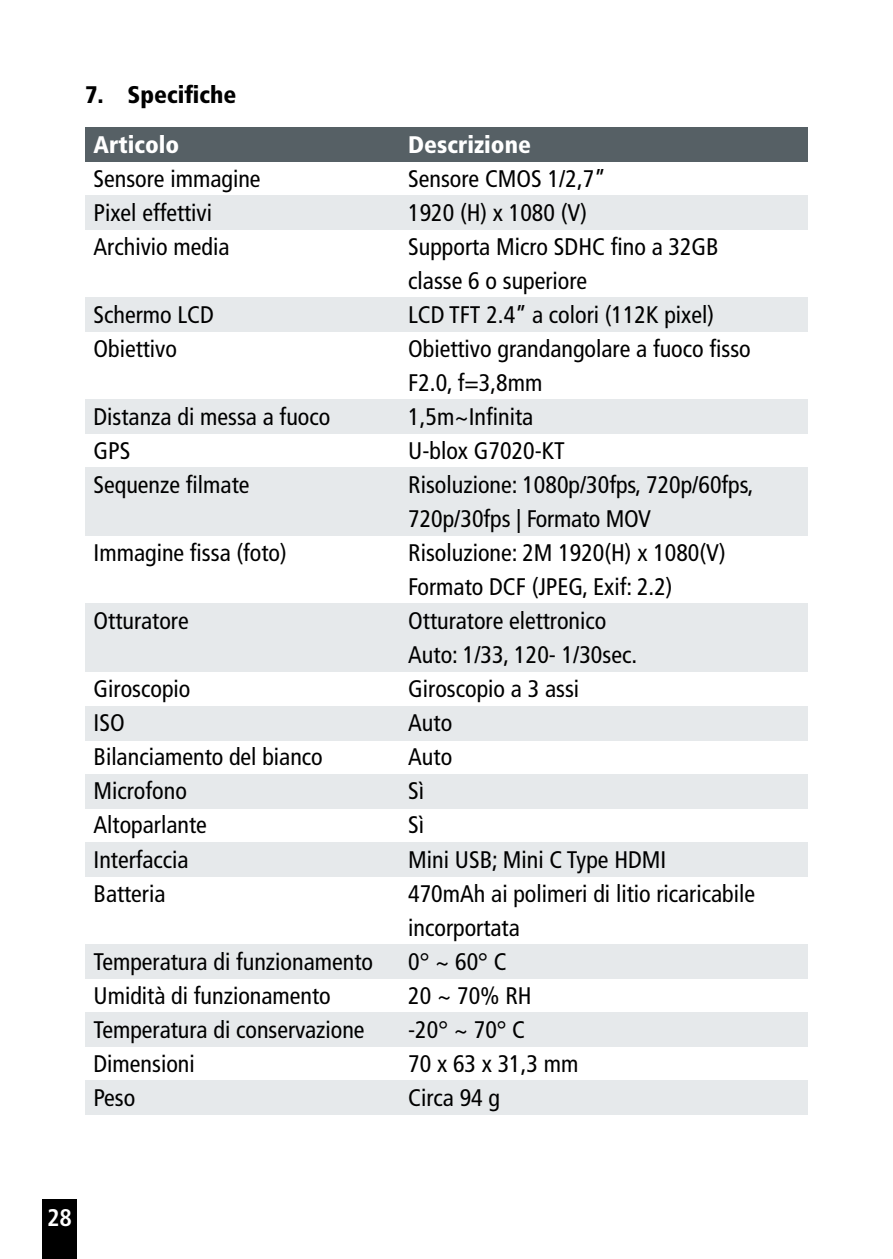
<style>
.page{position:relative;width:893px;height:1259px;background:#fff}
.page>*{position:absolute;margin:0;border:0;box-sizing:border-box;transform-origin:0 0}
.t1{font:condensed 24px/33.9px "Frutiger";color:#000}
.t2{font:900 condensed 24px "Frutiger";color:#fff}
.t3{font:900 condensed 24px "Frutiger";color:#000}
.t4{font:700 condensed 24px "Frutiger";color:#fff}
</style>
<div class="page">
<div style="left:43px;top:1199px;width:34px;height:60px;background:#000"></div>
<div style="left:85px;top:1080px;width:723px;height:34px;background:#e6e9eb"></div>
<div style="left:85px;top:1012px;width:723px;height:34px;background:#e6e9eb"></div>
<div style="left:85px;top:944px;width:723px;height:34px;background:#e6e9eb"></div>
<div style="left:85px;top:842px;width:723px;height:34px;background:#e6e9eb"></div>
<div style="left:85px;top:774px;width:723px;height:34px;background:#e6e9eb"></div>
<div style="left:85px;top:706px;width:723px;height:34px;background:#e6e9eb"></div>
<div style="left:85px;top:400px;width:723px;height:34px;background:#e6e9eb"></div>
<div style="left:85px;top:298px;width:723px;height:34px;background:#e6e9eb"></div>
<div style="left:85px;top:196px;width:723px;height:34px;background:#e6e9eb"></div>
<div style="left:85px;top:128px;width:723px;height:34px;background:#566065"></div>
<div style="left:85px;top:604px;width:723px;height:68px;background:#e6e9eb"></div>
<div style="left:85px;top:468px;width:723px;height:68px;background:#e6e9eb"></div>
<p class="t3" style="left:85px;top:80px;width:153px">7. Specifiche</p>
<p class="t2" style="left:94px;top:130px;width:87px">Articolo</p>
<p class="t2" style="left:408px;top:130px;width:124px">Descrizione</p>
<p class="t1" style="left:94px;top:162px;width:169px">Sensore immagine</p>
<p class="t1" style="left:408px;top:162px;width:200px">Sensore CMOS 1/2,7”</p>
<p class="t1" style="left:94px;top:196px;width:120px">Pixel effettivi</p>
<p class="t1" style="left:408px;top:196px;width:180px">1920 (H) x 1080 (V)</p>
<p class="t1" style="left:94px;top:230px;width:137px">Archivio media</p>
<p class="t1" style="left:408px;top:230px;width:312px">Supporta Micro SDHC fino a 32GB classe 6 o superiore</p>
<p class="t1" style="left:94px;top:298px;width:122px">Schermo LCD</p>
<p class="t1" style="left:408px;top:298px;width:307px">LCD TFT 2.4” a colori (112K pixel)</p>
<p class="t1" style="left:94px;top:332px;width:85px">Obiettivo</p>
<p class="t1" style="left:408px;top:332px;width:344px">Obiettivo grandangolare a fuoco fisso<br>F2.0, f=3,8mm</p>
<p class="t1" style="left:94px;top:400px;width:238px">Distanza di messa a fuoco</p>
<p class="t1" style="left:408px;top:400px;width:127px">1,5m~Infinita</p>
<p class="t1" style="left:94px;top:434px;width:38px">GPS</p>
<p class="t1" style="left:408px;top:434px;width:158px">U-blox G7020-KT</p>
<p class="t1" style="left:94px;top:468px;width:157px">Sequenze filmate</p>
<p class="t1" style="left:408px;top:468px;width:347px">Risoluzione: 1080p/30fps, 720p/60fps,<br>720p/30fps | Formato MOV</p>
<p class="t1" style="left:94px;top:536px;width:195px">Immagine fissa (foto)</p>
<p class="t1" style="left:408px;top:536px;width:319px">Risoluzione: 2M 1920(H) x 1080(V)<br>Formato DCF (JPEG, Exif: 2.2)</p>
<p class="t1" style="left:94px;top:604px;width:97px">Otturatore</p>
<p class="t1" style="left:408px;top:604px;width:230px">Otturatore elettronico<br>Auto: 1/33, 120- 1/30sec.</p>
<p class="t1" style="left:94px;top:672px;width:98px">Giroscopio</p>
<p class="t1" style="left:408px;top:672px;width:173px">Giroscopio a 3 assi</p>
<p class="t1" style="left:94px;top:706px;width:33px">ISO</p>
<p class="t1" style="left:408px;top:706px;width:46px">Auto</p>
<p class="t1" style="left:94px;top:740px;width:231px">Bilanciamento del bianco</p>
<p class="t1" style="left:408px;top:740px;width:46px">Auto</p>
<p class="t1" style="left:94px;top:774px;width:95px">Microfono</p>
<p class="t1" style="left:408px;top:774px;width:17px">Sì</p>
<p class="t1" style="left:94px;top:808px;width:115px">Altoparlante</p>
<p class="t1" style="left:408px;top:808px;width:17px">Sì</p>
<p class="t1" style="left:94px;top:842px;width:97px">Interfaccia</p>
<p class="t1" style="left:408px;top:842px;width:260px">Mini USB; Mini C Type HDMI</p>
<p class="t1" style="left:94px;top:876px;width:73px">Batteria</p>
<p class="t1" style="left:408px;top:876px;width:348px">470mAh ai polimeri di litio ricaricabile incorportata</p>
<p class="t1" style="left:94px;top:944px;width:281px">Temperatura di funzionamento</p>
<p class="t1" style="left:408px;top:944px;width:100px">0° ~ 60° C</p>
<p class="t1" style="left:94px;top:978px;width:239px">Umidità di funzionamento</p>
<p class="t1" style="left:408px;top:978px;width:125px">20 ~ 70% RH</p>
<p class="t1" style="left:94px;top:1012px;width:273px">Temperatura di conservazione</p>
<p class="t1" style="left:408px;top:1012px;width:118px">-20° ~ 70° C</p>
<p class="t1" style="left:94px;top:1046px;width:103px">Dimensioni</p>
<p class="t1" style="left:408px;top:1046px;width:172px">70 x 63 x 31,3 mm</p>
<p class="t1" style="left:94px;top:1080px;width:43px">Peso</p>
<p class="t1" style="left:408px;top:1080px;width:93px">Circa 94 g</p>
<p class="t4" style="left:47px;top:1203px;width:26px">28</p>
</div>
